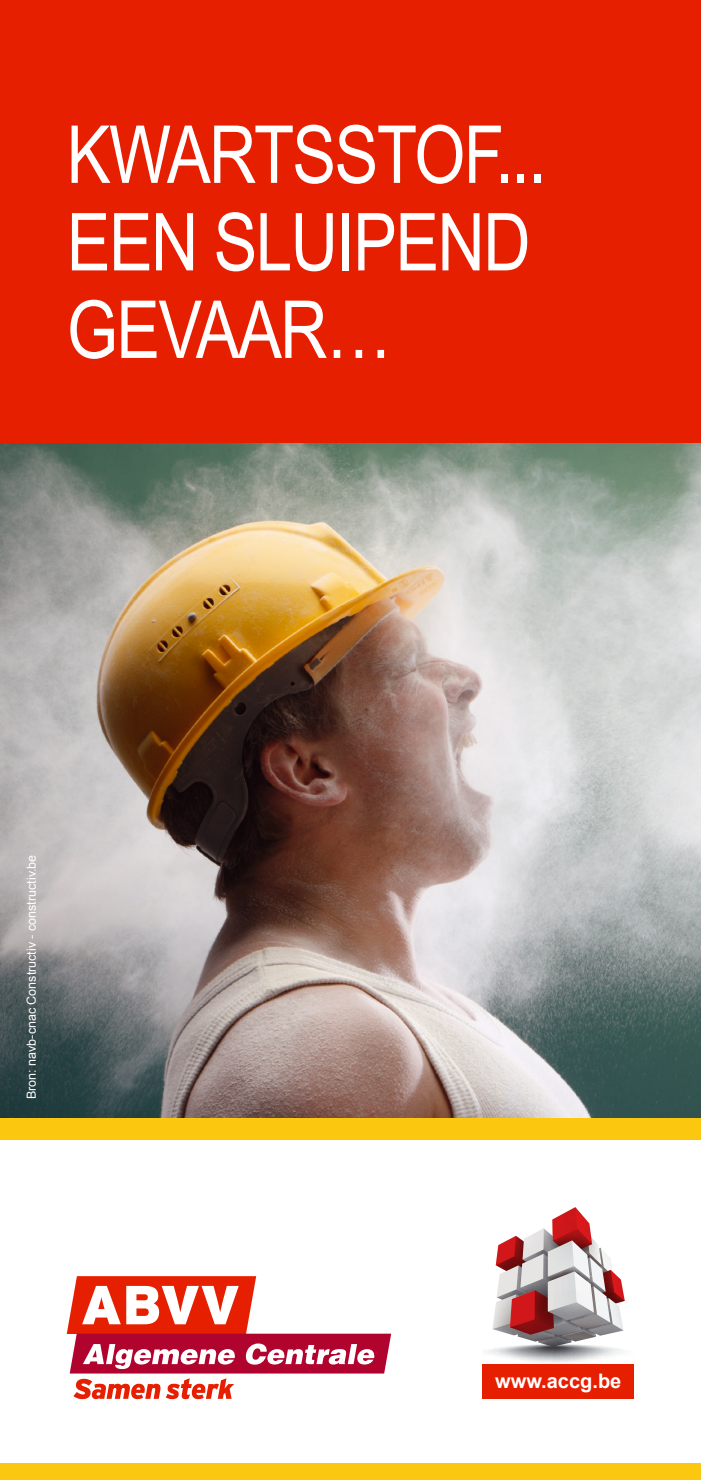
<style>
.page{position:relative;width:701px;height:1480px;background:#fff}
.page>*{position:absolute;margin:0;border:0;box-sizing:border-box;transform-origin:0 0}
.t1{font:80px/87.5px "Arial Narrow";letter-spacing:-.02em;color:#fff}
.t2{font:700 20px "Arial";color:#fff}
.t3{font:12.5px "Arial";color:#fff}
</style>
<div class="page">
<div style="left:0;top:1463px;width:700px;height:17px;background:#fcc80f"></div>
<svg style="left:67px;top:1276px;width:324px;height:123px"></svg>
<img style="left:0;top:443px;width:700px;height:675px">
<div style="left:0;top:0;width:700px;height:443px;background:#e71f01"></div>
<div style="left:0;top:1118px;width:700px;height:21px;background:#fcc80f"></div>
<svg style="left:482px;top:1207px;width:152px;height:158px"></svg>
<div style="left:482px;top:1365px;width:152px;height:34px;background:#e71f01"></div>
<h1 class="t1" style="left:67px;top:108px;width:481px">KWARTSSTOF...<br>EEN SLUIPEND<br>GEVAAR…</h1>
<p class="t3" style="left:23px;top:1099px;width:246px;rotate:-90deg">Bron: navb-cnac Constructiv - constructiv.be</p>
<h2 class="t2" style="left:495px;top:1368px;width:127px">www.accg.be</h2>
</div>
